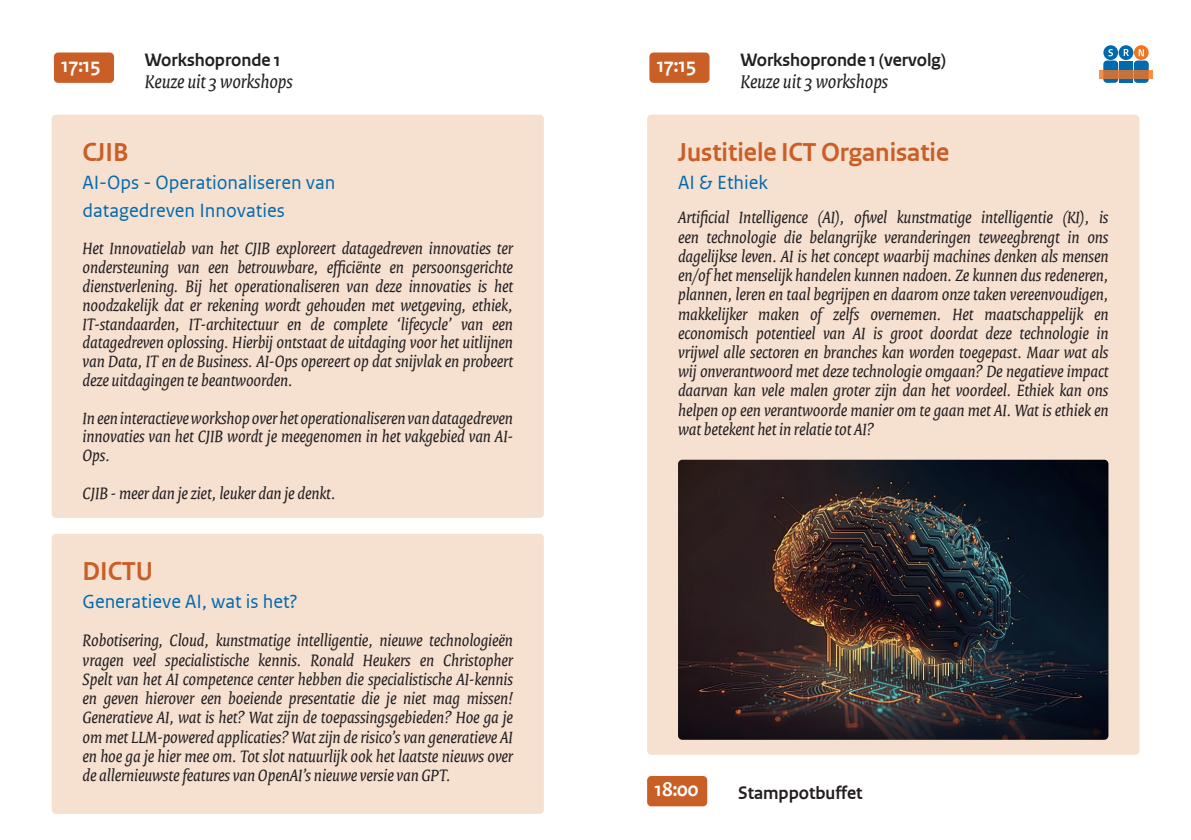
<style>
.page{position:relative;width:1191px;height:840px;background:#fff}
.page>*{position:absolute;margin:0;border:0;box-sizing:border-box;transform-origin:0 0}
.t1{font:700 26px "Rijksoverheid Sans Heading";color:#c95f27}
.t2{font:700 20px "Rijksoverheid Sans Heading";color:#fff}
.t3{font:18px/28px "Rijksoverheid Sans Text";color:#0169af}
.t4{font:700 18px "Rijksoverheid Sans Heading";color:#231f20}
.t5{font:italic 18px "Rijksoverheid Serif";color:#231f20}
.t6{font:italic 16px/19.2px "Rijksoverheid Serif";color:#231f20;text-align:justify}
</style>
<div class="page">
<div style="left:52px;top:115px;width:492px;height:402px;background:#f6e1d1;border-radius:4px"></div>
<div style="left:54px;top:52px;width:60px;height:31px;background:#c95f27;border-radius:4px"></div>
<div style="left:52px;top:533px;width:492px;height:280px;background:#f6e1d1;border-radius:4px"></div>
<div style="left:647px;top:115px;width:492px;height:639px;background:#f6e1d1;border-radius:4px"></div>
<div style="left:649px;top:52px;width:60px;height:31px;background:#c95f27;border-radius:4px"></div>
<div style="left:1118px;top:45px;width:15px;height:15px;background:#0169ae;border-radius:50%"></div>
<svg style="left:1123px;top:49px;width:6px;height:7px"></svg>
<div style="left:1103px;top:45px;width:15px;height:15px;background:#0169ae;border-radius:50%"></div>
<svg style="left:1108px;top:49px;width:5px;height:7px"></svg>
<div style="left:1134px;top:45px;width:14px;height:15px;background:#f47321;border-radius:50%"></div>
<svg style="left:1138px;top:49px;width:6px;height:7px"></svg>
<div style="left:1119px;top:61px;width:14px;height:22px;background:#0169ae"></div>
<div style="left:1103px;top:60px;width:15px;height:23px;background:#0169ae;border-radius:4px"></div>
<div style="left:1133px;top:60px;width:15px;height:23px;background:#0169ae;border-radius:4px"></div>
<svg style="left:1099px;top:70px;width:54px;height:9px"></svg>
<div style="left:647px;top:775px;width:60px;height:30px;background:#c95f27;border-radius:4px"></div>
<img style="left:678px;top:459px;width:430px;height:280px">
<p class="t2" style="left:61px;top:54px;width:41px">17:15</p>
<p class="t4" style="left:145px;top:50px;width:137px">Workshopronde 1</p>
<p class="t5" style="left:145px;top:71px;width:149px">Keuze uit 3 workshops</p>
<h1 class="t1" style="left:83px;top:137px;width:47px">CJIB</h1>
<p class="t3" style="left:82px;top:168px;width:254px">AI-Ops - Operationaliseren van datagedreven Innovaties</p>
<p class="t6" style="left:83px;top:239px;width:432px">Het Innovatielab van het CJIB exploreert datagedreven innovaties ter ondersteuning van een betrouwbare, efficiënte en persoonsgerichte dienstverlening. Bij het operationaliseren van deze innovaties is het noodzakelijk dat er rekening wordt gehouden met wetgeving, ethiek, IT-standaarden, IT-architectuur en de complete ‘lifecycle’ van een datagedreven oplossing. Hierbij ontstaat de uitdaging voor het uitlijnen van Data, IT en de Business. AI-Ops opereert op dat snijvlak en probeert deze uitdagingen te beantwoorden.</p>
<p class="t6" style="left:83px;top:408px;width:432px">In een interactieve workshop over het operationaliseren van datagedreven innovaties van het CJIB wordt je meegenomen in het vakgebied van AI-Ops.</p>
<p class="t6" style="left:83px;top:483px;width:255px">CJIB - meer dan je ziet, leuker dan je denkt.</p>
<h1 class="t1" style="left:83px;top:556px;width:72px">DICTU</h1>
<p class="t3" style="left:82px;top:587px;width:217px">Generatieve AI, wat is het?</p>
<p class="t6" style="left:83px;top:631px;width:432px">Robotisering, Cloud, kunstmatige intelligentie, nieuwe technologieën vragen veel specialistische kennis. Ronald Heukers en Christopher Spelt van het AI competence center hebben die specialistische AI-kennis en geven hierover een boeiende presentatie die je niet mag missen!<br>Generatieve AI, wat is het? Wat zijn de toepassingsgebieden? Hoe ga je om met LLM-powered applicaties? Wat zijn de risico’s van generatieve AI en hoe ga je hier mee om. Tot slot natuurlijk ook het laatste nieuws over de allernieuwste features van OpenAI’s nieuwe versie van GPT.</p>
<p class="t2" style="left:657px;top:54px;width:41px">17:15</p>
<p class="t4" style="left:740px;top:50px;width:207px">Workshopronde 1 (vervolg)</p>
<p class="t5" style="left:740px;top:71px;width:149px">Keuze uit 3 workshops</p>
<h1 class="t1" style="left:678px;top:137px;width:273px">Justitiele ICT Organisatie</h1>
<p class="t3" style="left:678px;top:168px;width:92px">AI &amp; Ethiek</p>
<p class="t6" style="left:678px;top:208px;width:432px">Artificial Intelligence (AI), ofwel kunstmatige intelligentie (KI), is een technologie die belangrijke veranderingen teweegbrengt in ons dagelijkse leven. AI is het concept waarbij machines denken als mensen en/of het menselijk handelen kunnen nadoen. Ze kunnen dus redeneren, plannen, leren en taal begrijpen en daarom onze taken vereenvoudigen, makkelijker maken of zelfs overnemen. Het maatschappelijk en economisch potentieel van AI is groot doordat deze technologie in vrijwel alle sectoren en branches kan worden toegepast. Maar wat als wij onverantwoord met deze technologie omgaan? De negatieve impact daarvan kan vele malen groter zijn dan het voordeel. Ethiek kan ons helpen op een verantwoorde manier om te gaan met AI. Wat is ethiek en wat betekent het in relatie tot AI?</p>
<p class="t2" style="left:654px;top:776px;width:46px">18:00</p>
<p class="t4" style="left:738px;top:781px;width:126px">Stamppotbuffet</p>
</div>
